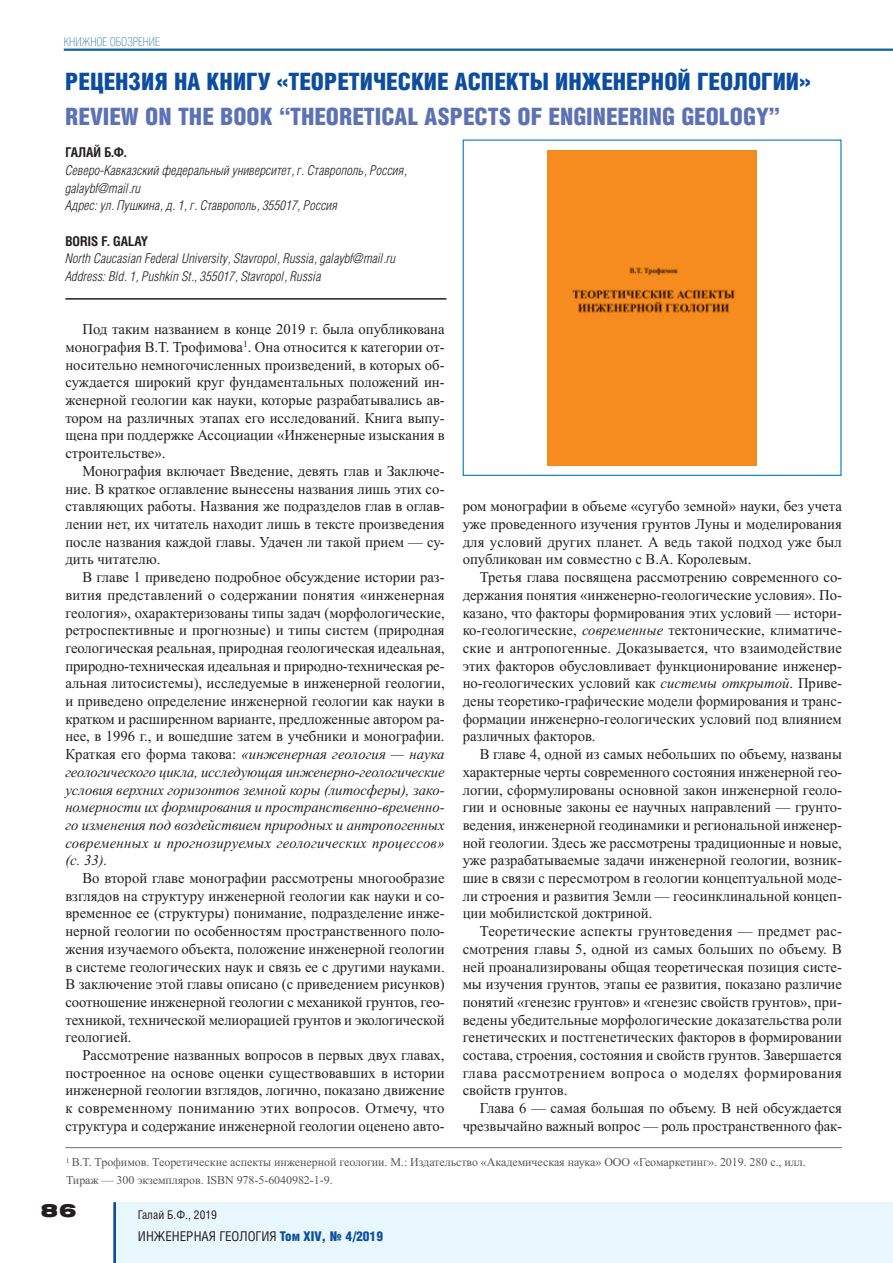
<style>
.page{position:relative;width:893px;height:1263px;background:#fff}
.page>*{position:absolute;margin:0;border:0;box-sizing:border-box;transform-origin:0 0}
.t1{font:900 24px "Helios Cond";color:#0d4d9f}
.t2{font:900 24px "Helios Cond";color:#5c72b5}
.t3{font:900 18px "Helios Ext";color:#231f20}
.t4{font:15px/17.7px "Times New Roman";color:#231f20;text-align:justify}
.t5{font:italic 300 13.5px/17.7px "Helios Cond";letter-spacing:.005em;color:#231f20}
.t6{font:13.5px "Helios Cond";color:#231f20}
.t7{font:700 13.5px "Helios Cond";letter-spacing:.005em;color:#231f20}
.t8{font:12px/17.7px "Times New Roman";letter-spacing:-.005em;color:#57585a}
.t9{font:100 12px "Helios Cond";color:#0c619d}
.t10{font:12px "Helios Cond";color:#231f20}
.s1{font-style:italic}
.s2{font-weight:900;color:#0d4d9f}
</style>
<div class="page">
<hr style="left:64px;top:49px;width:829px;height:2px;background:#0c619d">
<hr style="left:113px;top:1202px;width:3px;height:61px;background:#0d4d9f">
<hr style="left:65px;top:298px;width:381px;height:2px;background:#231f20">
<div style="left:116px;top:1202px;width:777px;height:61px;background:#e8f6fd"></div>
<div style="left:548px;top:150px;width:208px;height:315px;background:#f68b1f"></div>
<div style="left:463px;top:140px;width:378px;height:336px;border:1px solid #007ac0"></div>
<hr style="left:65px;top:1147px;width:777px;height:1px;background:#6c6d70">
<p class="t9" style="left:64px;top:37px;width:98px">КНИЖНОЕ ОБОЗРЕНИЕ</p>
<h1 class="t1" style="left:65px;top:73px;width:747px">РЕЦЕНЗИЯ НА КНИГУ «ТЕОРЕТИЧЕСКИЕ АСПЕКТЫ ИНЖЕНЕРНОЙ ГЕОЛОГИИ»</h1>
<h1 class="t2" style="left:65px;top:108px;width:716px">REVIEW ОN THE BOOK “THEORETICAL ASPECTS OF ENGINEERING GEOLOGY”</h1>
<p class="t7" style="left:65px;top:147px;width:63px">ГАЛАЙ Б.Ф.</p>
<p class="t5" style="left:65px;top:162px;width:343px">Северо-Кавказский федеральный университет, г. Ставрополь, Россия, galaybf@mail.ru<br>Адрес: ул. Пушкина, д. 1, г. Ставрополь, 355017, Россия</p>
<p class="t7" style="left:65px;top:236px;width:84px">BORIS F. GALAY</p>
<p class="t5" style="left:65px;top:251px;width:332px">North Caucasian Federal University, Stavropol, Russia, galaybf@mail.ru<br>Address: Bld. 1, Pushkin St., 355017, Stavropol, Russia</p>
<p class="t4" style="left:65px;top:322px;width:381px;text-indent:17px">Под таким названием в конце 2019 г. была опубликована монография В.Т. Трофимова<sup>1</sup>. Она относится к категории от&shy;носительно немногочисленных произведений, в которых об&shy;суждается широкий круг фундаментальных положений ин&shy;женерной геологии как науки, которые разрабатывались ав&shy;тором на различных этапах его исследований. Книга выпу&shy;щена при поддержке Ассоциации «Инженерные изыскания в строительстве».</p>
<p class="t4" style="left:65px;top:463px;width:381px;text-indent:17px">Монография включает Введение, девять глав и Заключе&shy;ние. В краткое оглавление вынесены названия лишь этих со&shy;ставляющих работы. Названия же подразделов глав в оглав&shy;лении нет, их читатель находит лишь в тексте произведения после названия каждой главы. Удачен ли такой прием — су&shy;дить читателю.</p>
<p class="t4" style="left:65px;top:570px;width:381px;text-indent:17px">В главе 1 приведено подробное обсуждение истории раз&shy;вития представлений о содержании понятия «инженерная геология», охарактеризованы типы задач (морфологические, ретроспективные и прогнозные) и типы систем (природная геологическая реальная, природная геологическая идеальная, природно-техническая идеальная и природно-техническая ре&shy;альная литосистемы), исследуемые в инженерной геологии, и приведено определение инженерной геологии как науки в кратком и расширенном варианте, предложенные автором ра&shy;нее, в 1996 г., и вошедшие затем в учебники и монографии.<br>Краткая его форма такова: <span class="s1">«инженерная геология — наука геологического цикла, исследующая инженерно-геологические условия верхних горизонтов земной коры (литосферы), зако&shy;номерности их формирования и пространственно-временно&shy;го изменения под воздействием природных и антропогенных современных и прогнозируемых геологических процессов» (с. 33).</span></p>
<p class="t4" style="left:65px;top:870px;width:381px;text-indent:17px">Во второй главе монографии рассмотрены многообразие взглядов на структуру инженерной геологии как науки и со&shy;временное ее (структуры) понимание, подразделение инже&shy;нерной геологии по особенностям пространственного поло&shy;жения изучаемого объекта, положение инженерной геологии в системе геологических наук и связь ее с другими науками.<br>В заключение этой главы описано (с приведением рисунков) соотношение инженерной геологии с механикой грунтов, гео&shy;техникой, технической мелиорацией грунтов и экологической геологией.</p>
<p class="t4" style="left:65px;top:1047px;width:381px;text-indent:17px">Рассмотрение названных вопросов в первых двух главах, построенное на основе оценки существовавших в истории инженерной геологии взглядов, логично, показано движение к современному пониманию этих вопросов. Отмечу, что структура и содержание инженерной геологии оценено авто-</p>
<p class="t4" style="left:463px;top:499px;width:381px">ром монографии в объеме «сугубо земной» науки, без учета уже проведенного изучения грунтов Луны и моделирования для условий других планет. А ведь такой подход уже был опубликован им совместно с В.А. Королевым.</p>
<p class="t4" style="left:463px;top:570px;width:381px;text-indent:17px">Третья глава посвящена рассмотрению современного со&shy;держания понятия «инженерно-геологические условия». По&shy;казано, что факторы формирования этих условий — истори&shy;ко-геологические, <span class="s1">современные</span> тектонические, климатиче&shy;ские и антропогенные. Доказывается, что взаимодействие этих факторов обусловливает функционирование инженер&shy;но-геологических условий как <span class="s1">системы открытой</span>. Приве&shy;дены теоретико-графические модели формирования и транс&shy;формации инженерно-геологических условий под влиянием различных факторов.</p>
<p class="t4" style="left:463px;top:747px;width:381px;text-indent:17px">В главе 4, одной из самых небольших по объему, названы характерные черты современного состояния инженерной гео&shy;логии, сформулированы основной закон инженерной геоло&shy;гии и основные законы ее научных направлений — грунто&shy;ведения, инженерной геодинамики и региональной инженер&shy;ной геологии. Здесь же рассмотрены традиционные и новые, уже разрабатываемые задачи инженерной геологии, возник&shy;шие в связи с пересмотром в геологии концептуальной моде&shy;ли строения и развития Земли — геосинклинальной концеп&shy;ции мобилистской доктриной.</p>
<p class="t4" style="left:463px;top:924px;width:381px;text-indent:17px">Теоретические аспекты грунтоведения — предмет рас&shy;смотрения главы 5, одной из самых больших по объему. В ней проанализированы общая теоретическая позиция систе&shy;мы изучения грунтов, этапы ее развития, показано различие понятий «генезис грунтов» и «генезис свойств грунтов», при&shy;ведены убедительные морфологические доказательства роли генетических и постгенетических факторов в формировании состава, строения, состояния и свойств грунтов. Завершается глава рассмотрением вопроса о моделях формирования свойств грунтов.</p>
<p class="t4" style="left:463px;top:1101px;width:381px;text-align:right">Глава 6 — самая большая по объему. В ней обсуждается чрезвычайно важный вопрос — роль пространственного фак-</p>
<p class="t8" style="left:66px;top:1154px;width:741px"><sup>1</sup> В.Т. Трофимов. Теоретические аспекты инженерной геологии. М.: Издательство «Академическая наука» ООО «Геомаркетинг». 2019. 280 с., илл.<br>Тираж — 300 экземпляров. ISBN 978-5-6040982-1-9.</p>
<p class="t3" style="left:41px;top:1203px;width:37px">86</p>
<p class="t10" style="left:138px;top:1210px;width:81px">Галай Б.Ф., 2019</p>
<p class="t6" style="left:138px;top:1231px;width:247px">ИНЖЕНЕРНАЯ ГЕОЛОГИЯ <span class="s2">Том XIV, № 4/2019</span></p>
</div>
